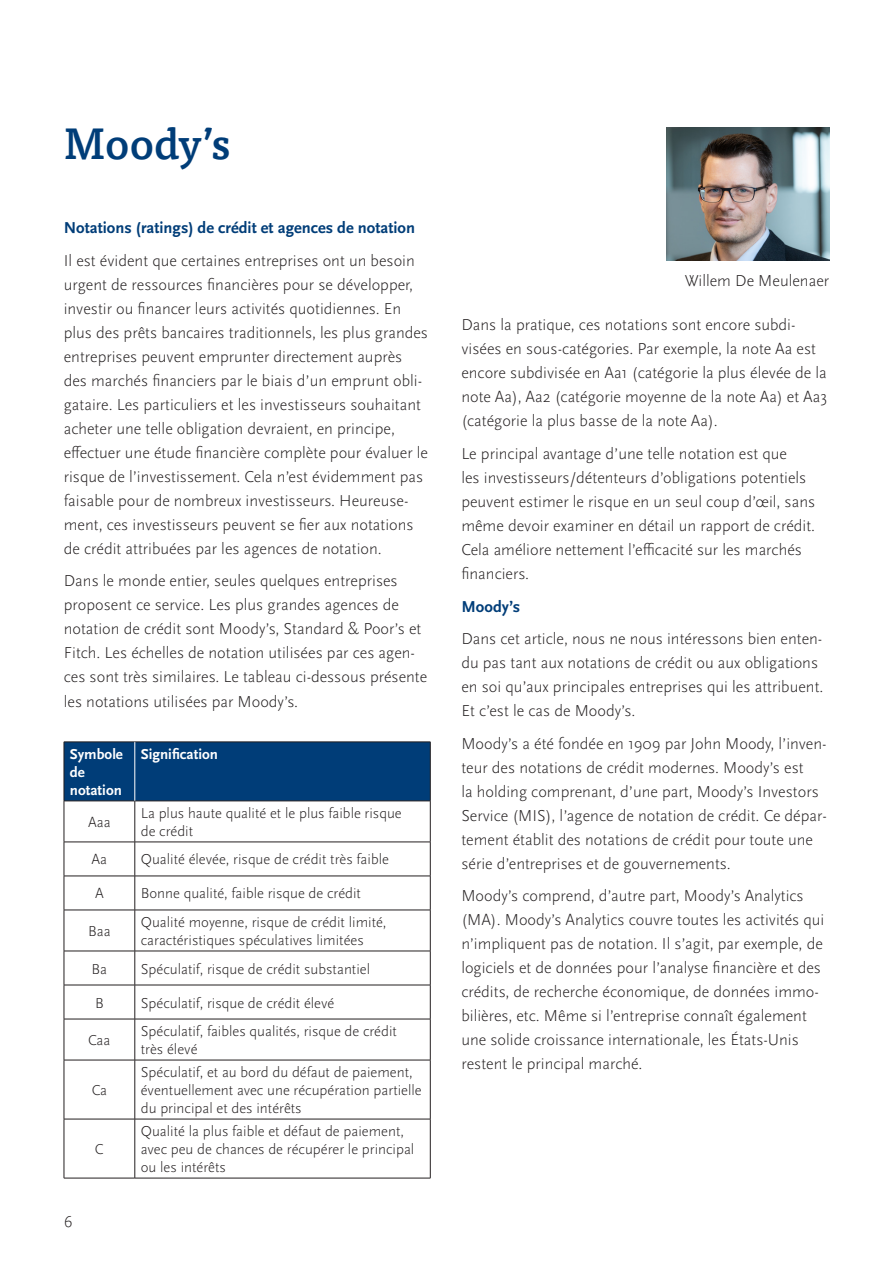
<style>
.page{position:relative;width:893px;height:1263px;background:#fff}
.page>*{position:absolute;margin:0;border:0;box-sizing:border-box;transform-origin:0 0}
.t1{font:500 43.5px "Tisa Pro";color:#003d78}
.t2{font:300 16.5px/24px "Scala Sans Pro";color:#231f20}
.t3{font:700 16.5px "Scala Sans Pro";color:#003d78}
.t4{font:300 15px/18px "Scala Sans Pro";color:#231f20}
.t5{font:700 15px/18px "Scala Sans Pro";color:#fff}
</style>
<div class="page">
<img style="left:667px;top:128px;width:162px;height:132px">
<div style="left:65px;top:743px;width:365px;height:58px;background:#003d78"></div>
<hr style="left:64px;top:742px;width:71px;height:1px;background:#231f20">
<hr style="left:64px;top:742px;width:1px;height:59px;background:#231f20">
<hr style="left:135px;top:742px;width:295px;height:1px;background:#231f20">
<hr style="left:430px;top:742px;width:1px;height:59px;background:#231f20">
<hr style="left:64px;top:801px;width:71px;height:1px;background:#231f20">
<hr style="left:64px;top:801px;width:1px;height:41px;background:#231f20">
<hr style="left:135px;top:801px;width:295px;height:1px;background:#231f20">
<hr style="left:135px;top:801px;width:1px;height:41px;background:#231f20">
<hr style="left:430px;top:801px;width:1px;height:41px;background:#231f20">
<hr style="left:64px;top:842px;width:71px;height:1px;background:#231f20">
<hr style="left:64px;top:842px;width:1px;height:34px;background:#231f20">
<hr style="left:135px;top:842px;width:295px;height:1px;background:#231f20">
<hr style="left:135px;top:842px;width:1px;height:34px;background:#231f20">
<hr style="left:430px;top:842px;width:1px;height:34px;background:#231f20">
<hr style="left:64px;top:876px;width:71px;height:1px;background:#231f20">
<hr style="left:64px;top:876px;width:1px;height:34px;background:#231f20">
<hr style="left:135px;top:876px;width:295px;height:1px;background:#231f20">
<hr style="left:135px;top:876px;width:1px;height:34px;background:#231f20">
<hr style="left:430px;top:876px;width:1px;height:34px;background:#231f20">
<hr style="left:64px;top:910px;width:71px;height:1px;background:#231f20">
<hr style="left:64px;top:910px;width:1px;height:41px;background:#231f20">
<hr style="left:135px;top:910px;width:295px;height:1px;background:#231f20">
<hr style="left:135px;top:910px;width:1px;height:41px;background:#231f20">
<hr style="left:430px;top:910px;width:1px;height:41px;background:#231f20">
<hr style="left:64px;top:951px;width:71px;height:1px;background:#231f20">
<hr style="left:64px;top:951px;width:1px;height:34px;background:#231f20">
<hr style="left:135px;top:951px;width:295px;height:1px;background:#231f20">
<hr style="left:135px;top:951px;width:1px;height:34px;background:#231f20">
<hr style="left:430px;top:951px;width:1px;height:34px;background:#231f20">
<hr style="left:64px;top:985px;width:71px;height:1px;background:#231f20">
<hr style="left:64px;top:985px;width:1px;height:34px;background:#231f20">
<hr style="left:135px;top:985px;width:295px;height:1px;background:#231f20">
<hr style="left:135px;top:985px;width:1px;height:34px;background:#231f20">
<hr style="left:430px;top:985px;width:1px;height:34px;background:#231f20">
<hr style="left:64px;top:1019px;width:71px;height:1px;background:#231f20">
<hr style="left:64px;top:1019px;width:1px;height:41px;background:#231f20">
<hr style="left:135px;top:1019px;width:295px;height:1px;background:#231f20">
<hr style="left:135px;top:1019px;width:1px;height:41px;background:#231f20">
<hr style="left:430px;top:1019px;width:1px;height:41px;background:#231f20">
<hr style="left:64px;top:1060px;width:71px;height:1px;background:#231f20">
<hr style="left:64px;top:1060px;width:1px;height:59px;background:#231f20">
<hr style="left:135px;top:1060px;width:295px;height:1px;background:#231f20">
<hr style="left:135px;top:1060px;width:1px;height:59px;background:#231f20">
<hr style="left:430px;top:1060px;width:1px;height:59px;background:#231f20">
<hr style="left:64px;top:1119px;width:71px;height:1px;background:#231f20">
<hr style="left:64px;top:1119px;width:1px;height:59px;background:#231f20">
<hr style="left:135px;top:1119px;width:295px;height:1px;background:#231f20">
<hr style="left:135px;top:1119px;width:1px;height:59px;background:#231f20">
<hr style="left:430px;top:1119px;width:1px;height:59px;background:#231f20">
<hr style="left:64px;top:1178px;width:71px;height:1px;background:#231f20">
<hr style="left:135px;top:1178px;width:295px;height:1px;background:#231f20">
<hr style="left:135px;top:742px;width:1px;height:59px;background:#fff">
<p class="t1" style="left:64px;top:110px;width:168px">Moody’s</p>
<p class="t3" style="left:64px;top:219px;width:353px">Notations (ratings) de crédit et agences de notation</p>
<p class="t2" style="left:64px;top:249px;width:366px">Il est évident que certaines entreprises ont un besoin urgent de ressources financières pour se développer, investir ou financer leurs activités quotidiennes. En plus des prêts bancaires traditionnels, les plus grandes entreprises peuvent emprunter directement auprès des marchés financiers par le biais d’un emprunt obli&shy;gataire. Les particuliers et les investisseurs souhaitant acheter une telle obligation devraient, en principe, effectuer une étude financière complète pour évaluer le risque de l’investissement. Cela n’est évidemment pas faisable pour de nombreux investisseurs. Heureuse&shy;ment, ces investisseurs peuvent se fier aux notations de crédit attribuées par les agences de notation.</p>
<p class="t2" style="left:64px;top:569px;width:365px">Dans le monde entier, seules quelques entreprises proposent ce service. Les plus grandes agences de notation de crédit sont Moody’s, Standard &amp; Poor’s et Fitch. Les échelles de notation utilisées par ces agen&shy;ces sont très similaires. Le tableau ci-dessous présente les notations utilisées par Moody’s.</p>
<p class="t5" style="left:70px;top:745px;width:55px">Symbole de notation</p>
<p class="t5" style="left:141px;top:745px;width:79px">Signification</p>
<p class="t4" style="left:88px;top:813px;width:24px">Aaa</p>
<p class="t4" style="left:141px;top:804px;width:262px">La plus haute qualité et le plus faible risque de crédit</p>
<p class="t4" style="left:92px;top:850px;width:17px">Aa</p>
<p class="t4" style="left:141px;top:850px;width:250px">Qualité élevée, risque de crédit très faible</p>
<p class="t4" style="left:95px;top:885px;width:10px">A</p>
<p class="t4" style="left:141px;top:885px;width:222px">Bonne qualité, faible risque de crédit</p>
<p class="t4" style="left:88px;top:922px;width:24px">Baa</p>
<p class="t4" style="left:141px;top:913px;width:247px">Qualité moyenne, risque de crédit limité, caractéristiques spéculatives limitées</p>
<p class="t4" style="left:92px;top:960px;width:17px">Ba</p>
<p class="t4" style="left:141px;top:960px;width:231px">Spéculatif, risque de crédit substantiel</p>
<p class="t4" style="left:95px;top:994px;width:10px">B</p>
<p class="t4" style="left:141px;top:994px;width:195px">Spéculatif, risque de crédit élevé</p>
<p class="t4" style="left:88px;top:1031px;width:24px">Caa</p>
<p class="t4" style="left:141px;top:1022px;width:258px">Spéculatif, faibles qualités, risque de crédit très élevé</p>
<p class="t4" style="left:92px;top:1081px;width:17px">Ca</p>
<p class="t4" style="left:141px;top:1063px;width:282px">Spéculatif, et au bord du défaut de paiement, éventuellement avec une récupération partielle du principal et des intérêts</p>
<p class="t4" style="left:95px;top:1140px;width:10px">C</p>
<p class="t2" style="left:64px;top:1209px;width:10px">6</p>
<p class="t4" style="left:141px;top:1122px;width:275px">Qualité la plus faible et défaut de paiement, avec peu de chances de récupérer le principal ou les intérêts</p>
<p class="t2" style="left:685px;top:269px;width:146px">Willem De Meulenaer</p>
<p class="t2" style="left:461px;top:313px;width:367px">Dans la pratique, ces notations sont encore subdi&shy;visées en sous-catégories. Par exemple, la note Aa est encore subdivisée en Aa1 (catégorie la plus élevée de la note Aa), Aa2 (catégorie moyenne de la note Aa) et Aa3 (catégorie la plus basse de la note Aa).</p>
<p class="t2" style="left:461px;top:442px;width:355px">Le principal avantage d’une telle notation est que<br>les investisseurs/détenteurs d’obligations potentiels peuvent estimer le risque en un seul coup d’œil, sans même devoir examiner en détail un rapport de crédit.<br>Cela améliore nettement l’efficacité sur les marchés financiers.</p>
<p class="t3" style="left:461px;top:597px;width:60px">Moody’s</p>
<p class="t2" style="left:461px;top:627px;width:364px">Dans cet article, nous ne nous intéressons bien enten&shy;du pas tant aux notations de crédit ou aux obligations en soi qu’aux principales entreprises qui les attribuent.<br>Et c’est le cas de Moody’s.</p>
<p class="t2" style="left:461px;top:731px;width:367px">Moody’s a été fondée en 1909 par John Moody, l’inven&shy;teur des notations de crédit modernes. Moody’s est<br>la holding comprenant, d’une part, Moody’s Investors Service (MIS), l’agence de notation de crédit. Ce dépar&shy;tement établit des notations de crédit pour toute une série d’entreprises et de gouvernements.</p>
<p class="t2" style="left:461px;top:884px;width:365px">Moody’s comprend, d’autre part, Moody’s Analytics (MA). Moody’s Analytics couvre toutes les activités qui n’impliquent pas de notation. Il s’agit, par exemple, de logiciels et de données pour l’analyse financière et des crédits, de recherche économique, de données immo&shy;bilières, etc. Même si l’entreprise connaît également une solide croissance internationale, les États-Unis restent le principal marché.</p>
</div>
